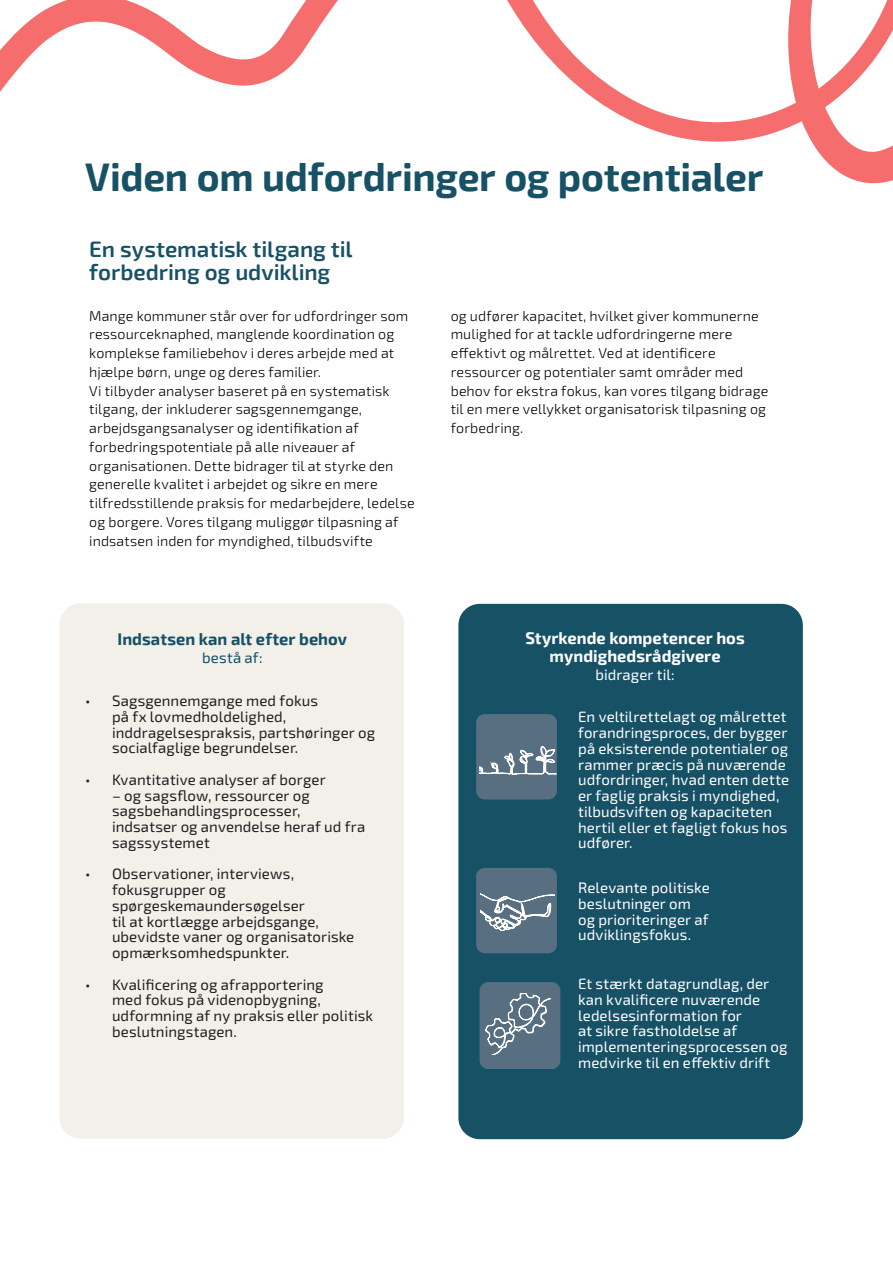
<style>
.page{position:relative;width:893px;height:1263px;background:#fff}
.page>*{position:absolute;margin:0;border:0;box-sizing:border-box;transform-origin:0 0}
._1_Overskrift{font:700 39px "Exo 2";letter-spacing:-.005em;color:#175166}
._3_Mellemrubrik{font:600 22.5px/22.5px "Exo 2";letter-spacing:-.005em;color:#175166}
._5_Billedtekst_overskrift{font:700 16.5px "Exo 2";letter-spacing:.005em;color:#fff}
._5_Billedtekst_overskrift-2{font:700 16.5px "Exo 2";letter-spacing:.005em;color:#175166}
.t1{font:15px/15.8px "Exo 2";letter-spacing:.005em;color:#231f20}
._5_Billedtekst_overskrift-3{font:15px/15.8px "Exo 2";letter-spacing:.005em;color:#fff}
._5_Billedtekst{font:15px "Exo 2";color:#fff}
._5_Billedtekst-2{font:15px "Exo 2";letter-spacing:.015em;color:#175166}
._3_Mellemrubrik-2{font:14.25px/18.8px "Exo 2";letter-spacing:.005em;color:#000}
</style>
<div class="page">
<svg style="left:0;top:0;width:892px;height:184px"></svg>
<div style="left:458px;top:604px;width:345px;height:535px;background:#175166;border-radius:21px"></div>
<div style="left:60px;top:603px;width:344px;height:536px;background:#f3efe9;border-radius:21px"></div>
<div style="left:476px;top:868px;width:81px;height:85px;background:#576f81"></div>
<div style="left:480px;top:982px;width:80px;height:87px;background:#576f81"></div>
<svg style="left:480px;top:891px;width:74px;height:40px;background:#7d8f9d"></svg>
<svg style="left:485px;top:993px;width:66px;height:61px;background:#718595"></svg>
<div style="left:476px;top:714px;width:81px;height:85px;background:#576f81"></div>
<svg style="left:480px;top:747px;width:76px;height:28px;background:#8294a1"></svg>
<img style="left:892px;top:0;width:1px;height:181px">
<p class="_1_Overskrift" style="left:85px;top:154px;width:680px">Viden om udfordringer og potentialer</p>
<p class="_3_Mellemrubrik" style="left:89px;top:238px;width:265px">En systematisk tilgang til forbedring og udvikling</p>
<p class="_3_Mellemrubrik-2" style="left:89px;top:306px;width:321px">Mange kommuner står over for udfordringer som ressourceknaphed, manglende koordination og komplekse familiebehov i deres arbejde med at hjælpe børn, unge og deres familier.</p>
<p class="_3_Mellemrubrik-2" style="left:89px;top:381px;width:327px">Vi tilbyder analyser baseret på en systematisk tilgang, der inkluderer sagsgennemgange, arbejdsgangsanalyser og identifikation af forbedringspotentiale på alle niveauer af organisationen. Dette bidrager til at styrke den generelle kvalitet i arbejdet og sikre en mere tilfredsstillende praksis for medarbejdere, ledelse og borgere. Vores tilgang muliggør tilpasning af indsatsen inden for myndighed, tilbudsvifte</p>
<p class="_5_Billedtekst_overskrift-2" style="left:118px;top:629px;width:231px">Indsatsen kan alt efter behov</p>
<p class="_5_Billedtekst-2" style="left:202px;top:647px;width:62px">bestå af:</p>
<p class="t1" style="left:112px;top:692px;width:265px;text-indent:-27px">• Sagsgennemgange med fokus<br>på fx lovmedholdelighed, inddragelsespraksis, partshøringer og socialfaglige begrundelser.</p>
<p class="t1" style="left:85px;top:771px;width:242px">• Kvantitative analyser af borger</p>
<p class="t1" style="left:112px;top:787px;width:255px">– og sagsflow, ressourcer og sagsbehandlingsprocesser, indsatser og anvendelse heraf ud fra sagssystemet</p>
<p class="t1" style="left:112px;top:865px;width:244px;text-indent:-27px">• Observationer, interviews, fokusgrupper og spørgeskemaundersøgelser<br>til at kortlægge arbejdsgange, ubevidste vaner og organisatoriske opmærksomhedspunkter.</p>
<p class="t1" style="left:112px;top:976px;width:262px;text-indent:-27px">• Kvalificering og afrapportering<br>med fokus på videnopbygning, udformning af ny praksis eller politisk beslutningstagen.</p>
<p class="_3_Mellemrubrik-2" style="left:451px;top:306px;width:319px">og udfører kapacitet, hvilket giver kommunerne mulighed for at tackle udfordringerne mere effektivt og målrettet. Ved at identificere ressourcer og potentialer samt områder med behov for ekstra fokus, kan vores tilgang bidrage til en mere vellykket organisatorisk tilpasning og forbedring.</p>
<p class="_5_Billedtekst_overskrift" style="left:525px;top:629px;width:221px">Styrkende kompetencer hos</p>
<p class="_5_Billedtekst_overskrift" style="left:550px;top:647px;width:173px">myndighedsrådgivere</p>
<p class="_5_Billedtekst" style="left:595px;top:665px;width:81px">bidrager til:</p>
<p class="_5_Billedtekst_overskrift-3" style="left:578px;top:709px;width:213px">En veltilrettelagt og målrettet forandringsproces, der bygger på eksisterende potentialer og rammer præcis på nuværende udfordringer, hvad enten dette er faglig praksis i myndighed, tilbudsviften og kapaciteten hertil eller et fagligt fokus hos udfører.</p>
<p class="_5_Billedtekst_overskrift-3" style="left:578px;top:879px;width:133px">Relevante politiske beslutninger om og prioriteringer af udviklingsfokus.</p>
<p class="_5_Billedtekst_overskrift-3" style="left:578px;top:975px;width:211px">Et stærkt datagrundlag, der kan kvalificere nuværende ledelsesinformation for<br>at sikre fastholdelse af implementeringsprocessen og medvirke til en effektiv drift</p>
</div>
